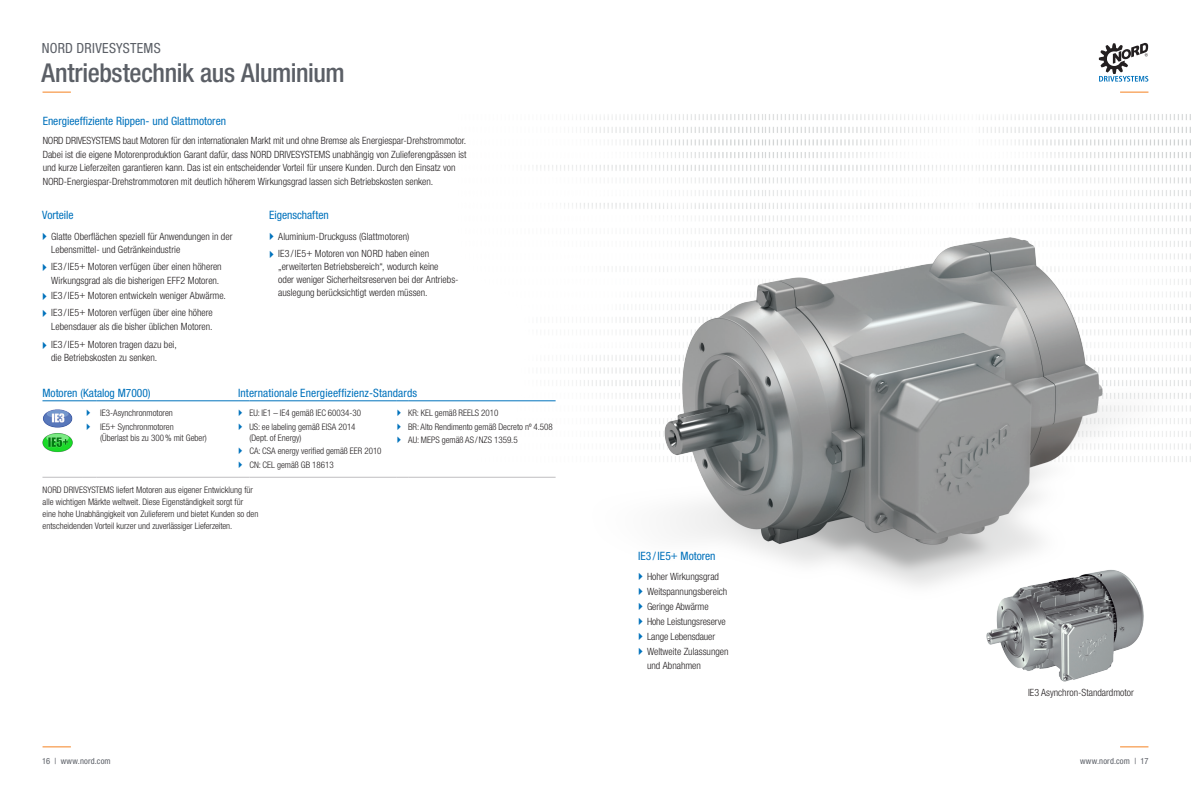
<style>
.page{position:relative;width:1191px;height:792px;background:#fff}
.page>*{position:absolute;margin:0;border:0;box-sizing:border-box;transform-origin:0 0}
.t1{font:500 condensed 26px "Helvetica Neue LT Std";letter-spacing:-.015em;color:#5b5f66}
.t2{font:condensed 14px "Helvetica Neue LT Std";letter-spacing:.02em;color:#5b5f66}
.Aufzählung{font:condensed 11.5px "Helvetica Neue LT Std";color:#0072bc}
.Fließtext{font:condensed 11.5px "Helvetica Neue LT Std";letter-spacing:-.005em;color:#0072bc}
.Fließtext_Normal{font:condensed 11.5px "Helvetica Neue LT Std";color:#0072bc}
.Fließtext_Normal-2{font:300 condensed 10px/13.5px "Helvetica Neue LT Std";color:#231f20}
.Fließtext-2{font:300 condensed 10px "Helvetica Neue LT Std";color:#231f20}
.Fliesstext_Abst_N_3{font:300 condensed 10px "Helvetica Neue LT Std";color:#231f20}
.Copy{font:300 condensed 9px/12px "Helvetica Neue LT Std";color:#231f20}
.Aufzählung-2{font:300 condensed 9px "Helvetica Neue LT Std";color:#231f20}
.t3{font:condensed 8.5px "Helvetica Neue LT Std";letter-spacing:.02em;color:#5b5f66}
</style>
<div class="page">
<svg style="left:43px;top:746px;width:28px;height:1px"></svg>
<svg style="left:1120px;top:746px;width:28px;height:1px"></svg>
<svg style="left:43px;top:92px;width:28px;height:1px"></svg>
<svg style="left:1120px;top:92px;width:28px;height:1px"></svg>
<svg style="left:1098px;top:43px;width:50px;height:39px"></svg>
<img style="left:458px;top:114px;width:733px;height:288px">
<hr style="left:42px;top:401px;width:40px;height:1px;background:#0072bc">
<svg style="left:82px;top:401px;width:14px;height:1px"></svg>
<hr style="left:96px;top:401px;width:142px;height:1px;background:#0072bc">
<hr style="left:249px;top:401px;width:148px;height:1px;background:#0072bc">
<hr style="left:408px;top:401px;width:147px;height:1px;background:#0072bc">
<svg style="left:82px;top:477px;width:14px;height:1px"></svg>
<hr style="left:96px;top:477px;width:142px;height:1px;background:#bfbec1">
<hr style="left:42px;top:477px;width:40px;height:1px;background:#bfbec1">
<hr style="left:249px;top:477px;width:148px;height:1px;background:#bfbec1">
<hr style="left:408px;top:477px;width:147px;height:1px;background:#bfbec1">
<img style="left:42px;top:409px;width:31px;height:44px">
<img style="left:574px;top:218px;width:617px;height:368px">
<img style="left:974px;top:562px;width:217px;height:120px">
<svg style="left:639px;top:573px;width:3px;height:7px"></svg>
<h2 class="t2" style="left:42px;top:40px;width:120px">NORD DRIVESYSTEMS</h2>
<h1 class="t1" style="left:41px;top:57px;width:305px">Antriebstechnik aus Aluminium</h1>
<p class="Aufzählung" style="left:43px;top:114px;width:185px">Energieeffiziente Rippen- und Glattmotoren</p>
<p class="Fließtext_Normal-2" style="left:43px;top:134px;width:425px">NORD DRIVESYSTEMS baut Motoren für den internationalen Markt mit und ohne Bremse als Energiespar-Drehstrommotor.<br>Dabei ist die eigene Motorenproduktion Garant dafür, dass NORD DRIVESYSTEMS unabhängig von Zulieferengpässen ist</p>
<p class="Fließtext_Normal-2" style="left:43px;top:161px;width:414px">und kurze Lieferzeiten garantieren kann. Das ist ein entscheidender Vorteil für unsere Kunden. Durch den Einsatz von<br>NORD-Energiespar-Drehstrommotoren mit deutlich höherem Wirkungsgrad lassen sich Betriebskosten senken.</p>
<p class="Fließtext_Normal" style="left:42px;top:208px;width:33px">Vorteile</p>
<p class="Fließtext_Normal-2" style="left:51px;top:229px;width:183px">Glatte Oberflächen speziell für Anwendungen in der<br>Lebensmittel- und Getränkeindustrie</p>
<p class="Fließtext-2" style="left:51px;top:261px;width:172px">IE3 /IE5+ Motoren verfügen über einen höheren</p>
<p class="Fließtext-2" style="left:51px;top:274px;width:170px">Wirkungsgrad als die bisherigen EFF2 Motoren.</p>
<p class="Fließtext-2" style="left:51px;top:289px;width:176px">IE3 /IE5+ Motoren entwickeln weniger Abwärme.</p>
<p class="Fließtext-2" style="left:51px;top:307px;width:163px">IE3 /IE5+ Motoren verfügen über eine höhere</p>
<p class="Fließtext-2" style="left:51px;top:321px;width:163px">Lebensdauer als die bisher üblichen Motoren.</p>
<p class="Fließtext-2" style="left:51px;top:338px;width:127px">IE3 /IE5+ Motoren tragen dazu bei,</p>
<p class="Fließtext-2" style="left:51px;top:352px;width:107px">die Betriebskosten zu senken.</p>
<p class="Fließtext" style="left:269px;top:208px;width:61px">Eigenschaften</p>
<p class="Fließtext-2" style="left:278px;top:230px;width:132px">Aluminium-Druckguss (Glattmotoren)</p>
<p class="Fließtext-2" style="left:278px;top:247px;width:152px">IE3 /IE5+ Motoren von NORD haben einen</p>
<p class="Fließtext-2" style="left:278px;top:260px;width:162px">„erweiterten Betriebsbereich“, wodurch keine</p>
<p class="Fließtext-2" style="left:278px;top:273px;width:182px">oder weniger Sicherheitsreserven bei der Antriebs-</p>
<p class="Fließtext-2" style="left:278px;top:286px;width:151px">auslegung berücksichtigt werden müssen.</p>
<p class="Aufzählung" style="left:42px;top:386px;width:110px">Motoren (Katalog M7000)</p>
<p class="Aufzählung" style="left:238px;top:386px;width:181px">Internationale Energieeffizienz-Standards</p>
<p class="Copy" style="left:100px;top:406px;width:74px">IE3-Asynchronmotoren</p>
<p class="Copy" style="left:100px;top:420px;width:75px">IE5+ Synchronmotoren</p>
<p class="Copy" style="left:100px;top:431px;width:108px">(Überlast bis zu 300% mit Geber)</p>
<p class="Copy" style="left:249px;top:406px;width:113px">EU: IE1 – IE4 gemäß IEC 60034-30</p>
<p class="Copy" style="left:249px;top:420px;width:108px">US: ee labeling gemäß EISA 2014</p>
<p class="Copy" style="left:249px;top:431px;width:54px">(Dept. of Energy)</p>
<p class="Copy" style="left:249px;top:445px;width:134px">CA: CSA energy verified gemäß EER 2010</p>
<p class="Aufzählung-2" style="left:249px;top:460px;width:86px">CN: CEL gemäß GB 18613</p>
<p class="Copy" style="left:408px;top:406px;width:92px">KR: KEL gemäß REELS 2010</p>
<p class="Copy" style="left:408px;top:420px;width:146px">BR: Alto Rendimento gemäß Decreto nº 4.508</p>
<p class="Aufzählung-2" style="left:408px;top:435px;width:111px">AU: MEPS gemäß AS /NZS 1359.5</p>
<p class="Copy" style="left:43px;top:484px;width:217px">NORD DRIVESYSTEMS liefert Motoren aus eigener Entwicklung für alle wichtigen Märkte weltweit. Diese Eigenständigkeit sorgt für eine hohe Unabhängigkeit von Zulieferern und bietet Kunden so den entscheidenden Vorteil kurzer und zuverlässiger Lieferzeiten.</p>
<p class="Fließtext" style="left:638px;top:549px;width:79px">IE3 /IE5+ Motoren</p>
<p class="Fließtext_Normal-2" style="left:647px;top:570px;width:74px">Hoher Wirkungsgrad</p>
<p class="Fließtext_Normal-2" style="left:647px;top:585px;width:82px">Weitspannungsbereich</p>
<p class="Fließtext_Normal-2" style="left:647px;top:600px;width:63px">Geringe Abwärme</p>
<p class="Fließtext_Normal-2" style="left:647px;top:615px;width:80px">Hohe Leistungsreserve</p>
<p class="Fließtext_Normal-2" style="left:647px;top:630px;width:70px">Lange Lebensdauer</p>
<p class="Fließtext_Normal-2" style="left:647px;top:645px;width:83px">Weltweite Zulassungen</p>
<p class="Fließtext-2" style="left:647px;top:659px;width:55px">und Abnahmen</p>
<p class="Fliesstext_Abst_N_3" style="left:1028px;top:687px;width:107px">IE3 Asynchron-Standardmotor</p>
<p class="t3" style="left:42px;top:756px;width:70px">16 | www.nord.com</p>
<p class="t3" style="left:1080px;top:756px;width:70px">www.nord.com | 17</p>
</div>
